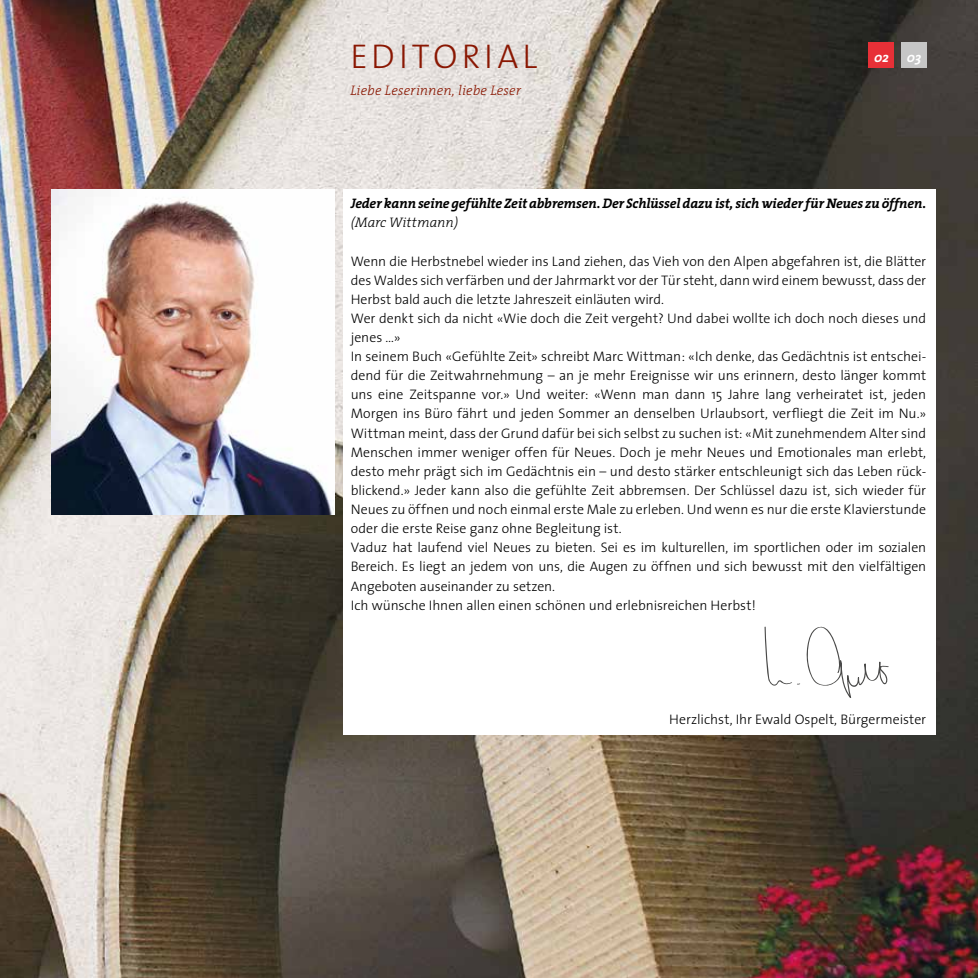
<style>
.page{position:relative;width:978px;height:978px;background:#fff}
.page>*{position:absolute;margin:0;border:0;box-sizing:border-box;transform-origin:0 0}
.t1{font:300 34.5px "The Sans";letter-spacing:.12em;color:#8a1702}
.t2{font:300 13.8px/19px "The Sans";letter-spacing:-.005em;color:#000}
.t3{font:italic 700 13.8px "The Serif";letter-spacing:-.02em;color:#000}
.t4{font:italic 300 13.8px "The Serif";letter-spacing:.01em;color:#8a1702}
.t5{font:italic 300 13.8px "The Serif";letter-spacing:-.005em;color:#000}
.t6{font:italic 700 13.8px "The Serif";color:#fff}
</style>
<div class="page">
<img style="left:0;top:0;width:978px;height:978px">
<div style="left:343px;top:189px;width:592px;height:545px;background:#fff"></div>
<img style="left:51px;top:189px;width:283px;height:325px">
<div style="left:869px;top:43px;width:25px;height:25px;background:#e73037"></div>
<div style="left:901px;top:43px;width:26px;height:25px;background:#c6c6c6"></div>
<svg style="left:764px;top:627px;width:36px;height:59px"></svg>
<svg style="left:806px;top:627px;width:83px;height:71px"></svg>
<h1 class="t1" style="left:350px;top:28px;width:188px">EDITORIAL</h1>
<p class="t4" style="left:350px;top:79px;width:172px">Liebe Leserinnen, liebe Leser</p>
<p class="t6" style="left:874px;top:46px;width:16px">02</p>
<p class="t6" style="left:907px;top:46px;width:16px">03</p>
<p class="t3" style="left:351px;top:192px;width:577px">Jeder kann seine gefühlte Zeit abbremsen. Der Schlüssel dazu ist, sich wieder für Neues zu öffnen.</p>
<p class="t5" style="left:351px;top:211px;width:109px">(Marc Wittmann)</p>
<p class="t2" style="left:351px;top:251px;width:577px">Wenn die Herbstnebel wieder ins Land ziehen, das Vieh von den Alpen abgefahren ist, die Blätter des Waldes sich verfärben und der Jahrmarkt vor der Tür steht, dann wird einem bewusst, dass der Herbst bald auch die letzte Jahreszeit einläuten wird.<br>Wer denkt sich da nicht «Wie doch die Zeit vergeht? Und dabei wollte ich doch noch dieses und jenes …»<br>In seinem Buch «Gefühlte Zeit» schreibt Marc Wittman: «Ich denke, das Gedächtnis ist entschei&shy;dend für die Zeitwahrnehmung – an je mehr Ereignisse wir uns erinnern, desto länger kommt uns eine Zeitspanne vor.» Und weiter: «Wenn man dann 15 Jahre lang verheiratet ist, jeden Morgen ins Büro fährt und jeden Sommer an denselben Urlaubsort, verfliegt die Zeit im Nu.» Wittman meint, dass der Grund dafür bei sich selbst zu suchen ist: «Mit zunehmendem Alter sind Menschen immer weniger offen für Neues. Doch je mehr Neues und Emotionales man erlebt, desto mehr prägt sich im Gedächtnis ein – und desto stärker entschleunigt sich das Leben rück&shy;blickend.» Jeder kann also die gefühlte Zeit abbremsen. Der Schlüssel dazu ist, sich wieder für Neues zu öffnen und noch einmal erste Male zu erleben. Und wenn es nur die erste Klavierstunde oder die erste Reise ganz ohne Begleitung ist.<br>Vaduz hat laufend viel Neues zu bieten. Sei es im kulturellen, im sportlichen oder im sozialen Bereich. Es liegt an jedem von uns, die Augen zu öffnen und sich bewusst mit den vielfältigen Angeboten auseinander zu setzen.<br>Ich wünsche Ihnen allen einen schönen und erlebnisreichen Herbst!</p>
<p class="t2" style="left:669px;top:710px;width:259px">Herzlichst, Ihr Ewald Ospelt, Bürgermeister</p>
</div>
